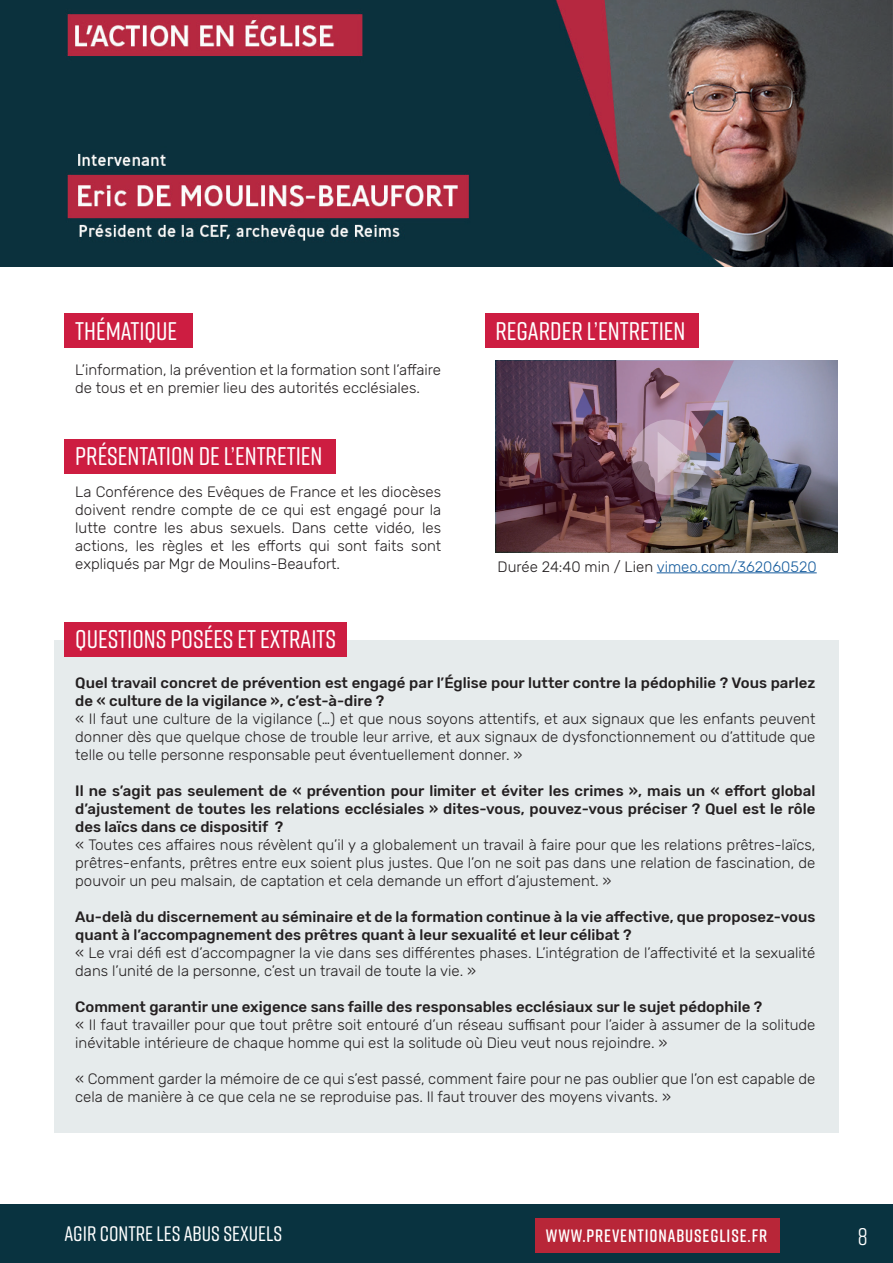
<style>
.page{position:relative;width:893px;height:1263px;background:#fff}
.page>*{position:absolute;margin:0;border:0;box-sizing:border-box;transform-origin:0 0}
.t1{font:500 25.5px "Rift Soft";color:#fff}
.t2{font:24px "Rift Soft";color:#fff}
.t3{font:500 21px "Rift Soft";color:#fff}
.t4{font:600 18px "Rift Soft";letter-spacing:.05em;color:#fff}
.t5{font:300 15px/18px "Rubik";color:#231f20}
.t6{font:500 15px/18px "Rubik";color:#231f20}
.t7{font:300 15px "Rubik";color:#175d9e}
.s1{color:#231f20}
</style>
<div class="page">
<img style="left:495px;top:361px;width:342px;height:191px">
<div style="left:54px;top:640px;width:784px;height:492px;background:#e6ebec"></div>
<div style="left:65px;top:313px;width:128px;height:35px;background:#cd1d41"></div>
<div style="left:65px;top:622px;width:282px;height:34px;background:#cd1d41"></div>
<div style="left:485px;top:313px;width:213px;height:35px;background:#cd1d41"></div>
<div style="left:65px;top:439px;width:271px;height:35px;background:#cd1d41"></div>
<img style="left:0;top:0;width:893px;height:267px">
<hr style="left:657px;top:572px;width:160px;height:1px;background:#175d9e">
<div style="left:0;top:1204px;width:893px;height:59px;background:#093340"></div>
<img style="left:496px;top:361px;width:238px;height:191px">
<svg style="left:631px;top:420px;width:75px;height:75px;background:#ad96a4"></svg>
<svg style="left:658px;top:432px;width:30px;height:51px;background:#c6b0bd"></svg>
<div style="left:535px;top:1218px;width:245px;height:34px;background:#b82638"></div>
<h1 class="t1" style="left:75px;top:313px;width:103px">THÉMATIQUE</h1>
<p class="t5" style="left:75px;top:361px;width:367px">L’information, la prévention et la formation sont l’affaire de tous et en premier lieu des autorités ecclésiales.</p>
<h1 class="t1" style="left:75px;top:438px;width:249px">PRÉSENTATION DE L’ENTRETIEN</h1>
<p class="t5" style="left:75px;top:483px;width:367px;text-align:justify">La Conférence des Evêques de France et les diocèses doivent rendre compte de ce qui est engagé pour la lutte contre les abus sexuels. Dans cette vidéo, les actions, les règles et les efforts qui sont faits sont expliqués par Mgr de Moulins-Beaufort.</p>
<h1 class="t1" style="left:75px;top:621px;width:262px">QUESTIONS POSÉES ET EXTRAITS</h1>
<h1 class="t1" style="left:495px;top:313px;width:192px">REGARDER L’ENTRETIEN</h1>
<p class="t7" style="left:498px;top:558px;width:321px"><span class="s1">Durée 24:40 min / Lien</span> vimeo.com/362060520</p>
<p class="t6" style="left:75px;top:674px;width:742px">Quel travail concret de prévention est engagé par l’Église pour lutter contre la pédophilie ? Vous parlez de « culture de la vigilance », c’est-à-dire ?</p>
<p class="t5" style="left:75px;top:710px;width:742px;text-align:justify">« Il faut une culture de la vigilance (…) et que nous soyons attentifs, et aux signaux que les enfants peuvent donner dès que quelque chose de trouble leur arrive, et aux signaux de dysfonctionnement ou d’attitude que telle ou telle personne responsable peut éventuellement donner. »</p>
<p class="t6" style="left:75px;top:782px;width:742px;text-align:justify">Il ne s’agit pas seulement de « prévention pour limiter et éviter les crimes », mais un « effort global d’ajustement de toutes les relations ecclésiales » dites-vous, pouvez-vous préciser ? Quel est le rôle des laïcs dans ce dispositif ?</p>
<p class="t5" style="left:75px;top:836px;width:742px;text-align:justify">« Toutes ces affaires nous révèlent qu’il y a globalement un travail à faire pour que les relations prêtres-laïcs, prêtres-enfants, prêtres entre eux soient plus justes. Que l’on ne soit pas dans une relation de fascination, de pouvoir un peu malsain, de captation et cela demande un effort d’ajustement. »</p>
<p class="t6" style="left:75px;top:908px;width:742px">Au-delà du discernement au séminaire et de la formation continue à la vie affective, que proposez-vous quant à l’accompagnement des prêtres quant à leur sexualité et leur célibat ?</p>
<p class="t5" style="left:75px;top:944px;width:742px">« Le vrai défi est d’accompagner la vie dans ses différentes phases. L’intégration de l’affectivité et la sexualité dans l’unité de la personne, c’est un travail de toute la vie. »</p>
<p class="t6" style="left:75px;top:998px;width:689px">Comment garantir une exigence sans faille des responsables ecclésiaux sur le sujet pédophile ?</p>
<p class="t5" style="left:75px;top:1016px;width:742px">« Il faut travailler pour que tout prêtre soit entouré d’un réseau suffisant pour l’aider à assumer de la solitude inévitable intérieure de chaque homme qui est la solitude où Dieu veut nous rejoindre. »</p>
<p class="t5" style="left:75px;top:1070px;width:742px">« Comment garder la mémoire de ce qui s’est passé, comment faire pour ne pas oublier que l’on est capable de cela de manière à ce que cela ne se reproduise pas. Il faut trouver des moyens vivants. »</p>
<h3 class="t3" style="left:65px;top:1219px;width:219px">AGIR CONTRE LES ABUS SEXUELS</h3>
<p class="t4" style="left:546px;top:1223px;width:223px">WWW.PREVENTIONABUSEGLISE.FR</p>
<h2 class="t2" style="left:858px;top:1219px;width:11px">8</h2>
</div>
